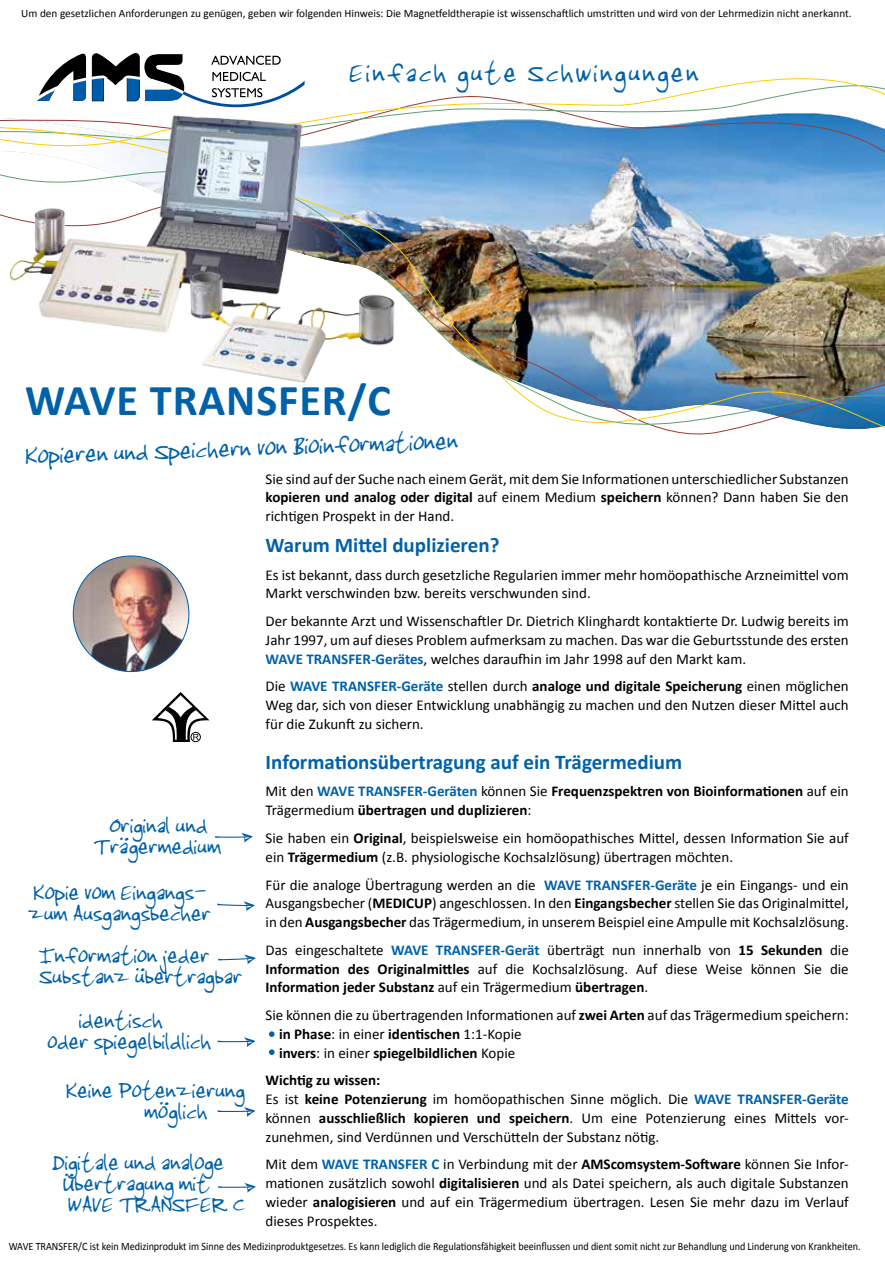
<style>
.page{position:relative;width:885px;height:1263px;background:#fff}
.page>*{position:absolute;margin:0;border:0;box-sizing:border-box;transform-origin:0 0}
.t1{font:700 44.25px "Calibri";letter-spacing:.02em;color:#0061a9}
.t2{font:39.6px "Jenkinsv 20";letter-spacing:.06em;color:#0061a9}
.t3{font:36px "Jenkinsv 20";color:#0061a9}
.t4{font:33px/46.3px "Jenkinsv 20";color:#0061a9}
.t5{font:700 21px "Calibri";color:#0061a9}
.t6{font:15px/18.8px "Calibri";color:#000;text-align:justify}
.t7{font:700 15px/18.8px "Calibri";color:#000}
.t8{font:11.25px "Calibri";color:#000;scale:.9 1}
.t9{font:11.25px "Calibri";color:#000}
.s1{font-weight:700}
.s2{font-weight:700;color:#0061a9}
.s3{font-weight:400}
.s4{color:#0061a9}
</style>
<div class="page">
<img style="left:304px;top:78px;width:580px;height:357px">
<svg style="left:217px;top:901px;width:38px;height:10px"></svg>
<svg style="left:215px;top:832px;width:38px;height:11px"></svg>
<svg style="left:218px;top:954px;width:38px;height:10px"></svg>
<svg style="left:218px;top:1183px;width:38px;height:10px"></svg>
<svg style="left:269px;top:1031px;width:5px;height:6px"></svg>
<svg style="left:269px;top:1049px;width:5px;height:6px"></svg>
<svg style="left:217px;top:1037px;width:39px;height:10px"></svg>
<svg style="left:217px;top:1107px;width:39px;height:10px"></svg>
<img style="left:88px;top:556px;width:96px;height:115px">
<img style="left:183px;top:588px;width:6px;height:51px">
<img style="left:73px;top:575px;width:15px;height:78px">
<svg style="left:152px;top:692px;width:57px;height:50px"></svg>
<svg style="left:37px;top:53px;width:267px;height:55px"></svg>
<img style="left:0;top:108px;width:413px;height:281px">
<p class="t9" style="left:21px;top:6px;width:831px">Um den gesetzlichen Anforderungen zu genügen, geben wir folgenden Hinweis: Die Magnetfeldtherapie ist wissenschaftlich umstritten und wird von der Lehrmedizin nicht anerkannt.</p>
<p class="t9" style="left:616px;top:6px;width:9px">t</p>
<h2 class="t2" style="left:348px;top:50px;width:351px">Einfach gute Schwingungen</h2>
<h1 class="t1" style="left:25px;top:372px;width:367px">WAVE TRANSFER/C</h1>
<h3 class="t3" style="left:23px;top:435px;width:435px;rotate:-2deg">Kopieren und Speichern von Bioinformationen</h3>
<h3 class="t4" style="left:108px;top:802px;width:100px">Original und</h3>
<h3 class="t4" style="left:33px;top:823px;width:189px;text-indent:60px">Trägermedium<br>Kopie vom Eingangs-</h3>
<h3 class="t4" style="left:27px;top:890px;width:184px">zum Ausgangsbecher</h3>
<h3 class="t4" style="left:38px;top:932px;width:172px">Information jeder</h3>
<h3 class="t4" style="left:38px;top:953px;width:204px">Substanz übertragbar</h3>
<h3 class="t4" style="left:78px;top:997px;width:85px">identisch</h3>
<h3 class="t4" style="left:65px;top:1017px;width:180px;line-height:48.8px;text-indent:-19px">oder spiegelbildlich<br>Keine Potenzierung</h3>
<h3 class="t4" style="left:143px;top:1088px;width:64px">möglich</h3>
<h3 class="t4" style="left:52px;top:1139px;width:173px">Digitale und analoge</h3>
<h3 class="t4" style="left:62px;top:1160px;width:148px">Übertragung mit</h3>
<h3 class="t4" style="left:67px;top:1181px;width:178px">WAVE TRANSFER C</h3>
<p class="t6" style="left:265px;top:469px;width:584px">Sie sind auf der Suche nach einem Gerät, mit dem Sie Informationen unterschiedlicher Substanzen <span class="s1">kopieren und analog oder digital</span> auf einem Medium <span class="s1">speichern</span> können? Dann haben Sie den richtigen Prospekt in der Hand.</p>
<h3 class="t5" style="left:265px;top:532px;width:235px">Warum Mittel duplizieren?</h3>
<p class="t6" style="left:265px;top:565px;width:584px">Es ist bekannt, dass durch gesetzliche Regularien immer mehr homöopathische Arzneimittel vom<br>Markt verschwinden bzw. bereits verschwunden sind.</p>
<p class="t6" style="left:265px;top:612px;width:584px">Der bekannte Arzt und Wissenschaftler Dr. Dietrich Klinghardt kontaktierte Dr. Ludwig bereits im Jahr 1997, um auf dieses Problem aufmerksam zu machen. Das war die Geburtsstunde des ersten <span class="s2">WAVE TRANSFER-Gerätes</span>, welches daraufhin im Jahr 1998 auf den Markt kam.</p>
<p class="t6" style="left:265px;top:677px;width:584px">Die <span class="s2">WAVE TRANSFER-Geräte</span> stellen durch <span class="s1">analoge und digitale Speicherung</span> einen möglichen Weg dar, sich von dieser Entwicklung unabhängig zu machen und den Nutzen dieser Mittel auch für die Zukunft zu sichern.</p>
<h3 class="t5" style="left:265px;top:748px;width:418px">Informationsübertragung auf ein Trägermedium</h3>
<p class="t7" style="left:265px;top:782px;width:584px"><span class="s3">Mit den</span> <span class="s4">WAVE TRANSFER-Geräten</span> <span class="s3">können Sie</span> Frequenzspektren von Bioinformationen <span class="s3">auf ein<br>Trägermedium</span> übertragen und duplizieren<span class="s3">:</span></p>
<p class="t6" style="left:265px;top:829px;width:584px">Sie haben ein <span class="s1">Original</span>, beispielsweise ein homöopathisches Mittel, dessen Information Sie auf ein <span class="s1">Trägermedium</span> (z.B. physiologische Kochsalzlösung) übertragen möchten.</p>
<p class="t6" style="left:265px;top:875px;width:584px">Für die analoge Übertragung werden an die <span class="s2">WAVE TRANSFER-Geräte</span> je ein Eingangs- und ein Ausgangsbecher (<span class="s1">MEDICUP</span>) angeschlossen. In den <span class="s1">Eingangsbecher</span> stellen Sie das Originalmittel, in den <span class="s1">Ausgangsbecher</span> das Trägermedium, in unserem Beispiel eine Ampulle mit Kochsalzlösung.</p>
<p class="t6" style="left:265px;top:940px;width:584px">Das eingeschaltete <span class="s2">WAVE TRANSFER-Gerät</span> überträgt nun innerhalb von <span class="s1">15 Sekunden</span> die <span class="s1">Information des Originalmittles</span> auf die Kochsalzlösung. Auf diese Weise können Sie die <span class="s1">Information jeder Substanz</span> auf ein Trägermedium <span class="s1">übertragen</span>.</p>
<p class="t6" style="left:279px;top:1006px;width:571px;text-align:left;text-indent:-14px">Sie können die zu übertragenden Informationen auf <span class="s1">zwei Arten</span> auf das Trägermedium speichern: <span class="s1">in Phase</span>: in einer <span class="s1">identischen</span> 1:1-Kopie<br><span class="s1">invers</span>: in einer <span class="s1">spiegelbildlichen</span> Kopie</p>
<p class="t6" style="left:265px;top:1071px;width:584px;text-align:left"><span class="s1">Wichtig zu wissen:<br></span>Es ist <span class="s1">keine Potenzierung</span> im homöopathischen Sinne möglich. Die <span class="s2">WAVE TRANSFER-Geräte </span>können <span class="s1">ausschließlich kopieren und speichern</span>. Um eine Potenzierung eines Mittels vor&shy;zunehmen, sind Verdünnen und Verschütteln der Substanz nötig.</p>
<p class="t6" style="left:265px;top:1155px;width:584px">Mit dem <span class="s2">WAVE TRANSFER C</span> in Verbindung mit der <span class="s1">AMScomsystem-Software</span> können Sie Infor&shy;mationen zusätzlich sowohl <span class="s1">digitalisieren</span> und als Datei speichern, als auch digitale Substanzen wieder <span class="s1">analogisieren</span> und auf ein Trägermedium übertragen. Lesen Sie mehr dazu im Verlauf dieses Prospektes.</p>
<p class="t8" style="left:9px;top:1239px;width:948px">WAVE TRANSFER/C ist kein Medizinprodukt im Sinne des Medizinproduktgesetzes. Es kann lediglich die Regulationsfähigkeit beeinflussen und dient somit nicht zur Behandlung und Linderung von Krankheiten.</p>
</div>
